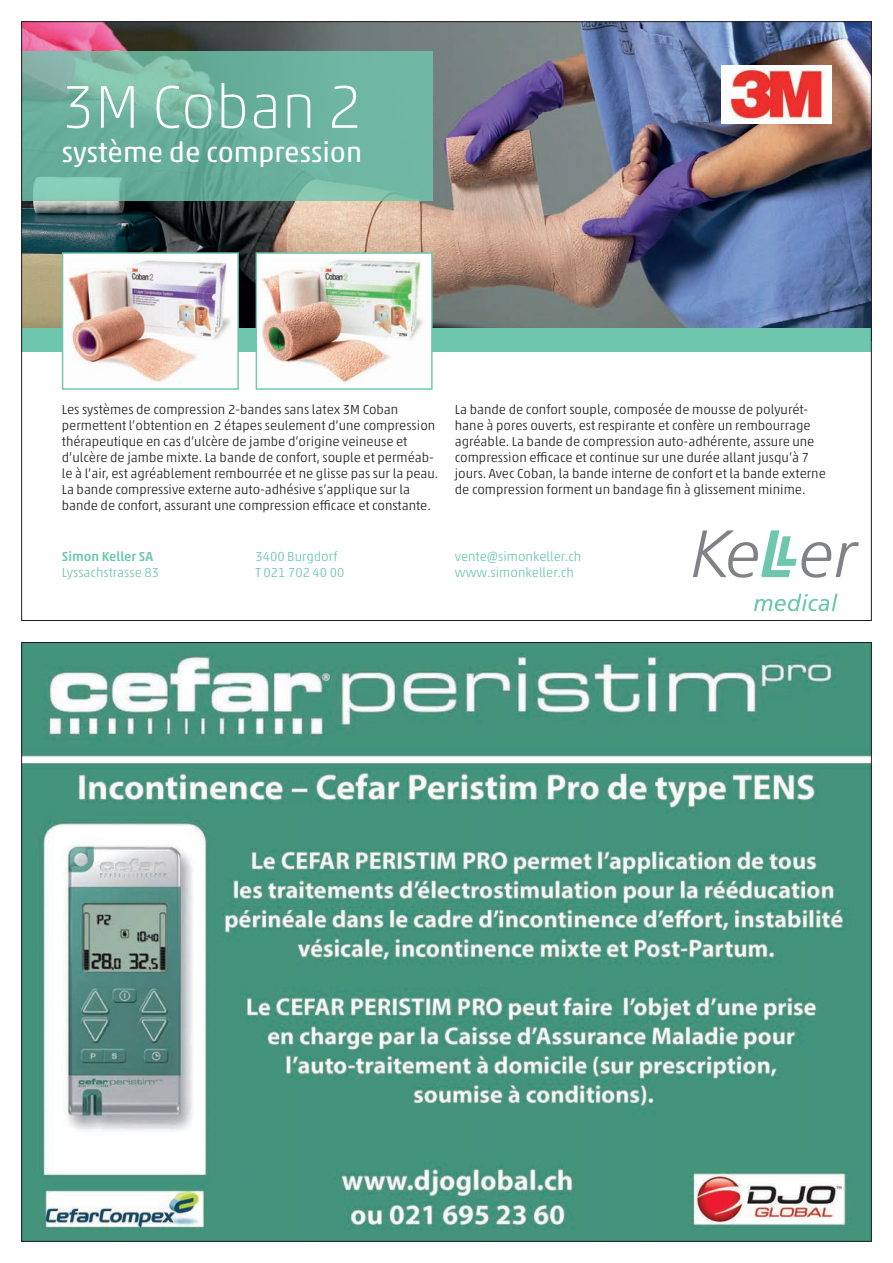
<style>
.page{position:relative;width:893px;height:1263px;background:#fff}
.page>*{position:absolute;margin:0;border:0;box-sizing:border-box;transform-origin:0 0}
.t1{font:100 61.2px "Akko Std";color:#fff}
.t2{font:28.2px "Akko Std";color:#fff}
.t3{font:300 13.2px/15.9px "Akko Std";color:#231f20}
.t4{font:300 13.2px/15.9px "Akko Std";color:#6ec7ad}
.s1{font-weight:500}
</style>
<div class="page">
<img style="left:23px;top:644px;width:847px;height:596px">
<img style="left:23px;top:23px;width:847px;height:306px">
<svg style="left:754px;top:594px;width:84px;height:17px"></svg>
<svg style="left:693px;top:530px;width:166px;height:48px"></svg>
<div style="left:22px;top:329px;width:849px;height:23px;background:#6ec7ad"></div>
<div style="left:63px;top:253px;width:175px;height:136px;background:#fff"></div>
<div style="left:62px;top:252px;width:177px;height:138px;border:1px solid #6ec7ad"></div>
<svg style="left:23px;top:51px;width:410px;height:149px;background:#6fb39f"></svg>
<img style="left:68px;top:260px;width:163px;height:122px">
<img style="left:722px;top:66px;width:109px;height:57px">
<div style="left:256px;top:253px;width:176px;height:136px;background:#fff"></div>
<div style="left:256px;top:252px;width:177px;height:138px;border:1px solid #6ec7ad"></div>
<img style="left:261px;top:259px;width:162px;height:124px">
<p class="t1" style="left:62px;top:70px;width:301px">3M Coban 2</p>
<p class="t2" style="left:62px;top:135px;width:302px">système de compression</p>
<p class="t3" style="left:62px;top:402px;width:378px">Les systèmes de compression 2-bandes sans latex 3M Coban permettent l’obtention en 2 étapes seulement d’une compression thérapeutique en cas d’ulcère de jambe d’origine veineuse et d’ulcère de jambe mixte. La bande de confort, souple et perméab&shy;le à l’air, est agréablement rembourrée et ne glisse pas sur la peau.<br>La bande compressive externe auto-adhésive s’applique sur la bande de confort, assurant une compression efficace et constante.</p>
<p class="t3" style="left:455px;top:402px;width:373px">La bande de confort souple, composée de mousse de polyurét&shy;hane à pores ouverts, est respirante et confère un rembourrage agréable. La bande de compression auto-adhérente, assure une compression efficace et continue sur une durée allant jusqu’à 7 jours. Avec Coban, la bande interne de confort et la bande externe de compression forment un bandage fin à glissement minime.</p>
<p class="t4" style="left:62px;top:548px;width:99px"><span class="s1">Simon Keller SA<br></span>Lyssachstrasse 83</p>
<p class="t4" style="left:256px;top:548px;width:90px">3400 Burgdorf<br>T 021 702 40 00</p>
<p class="t4" style="left:455px;top:548px;width:128px">vente@simonkeller.ch www.simonkeller.ch</p>
</div>
